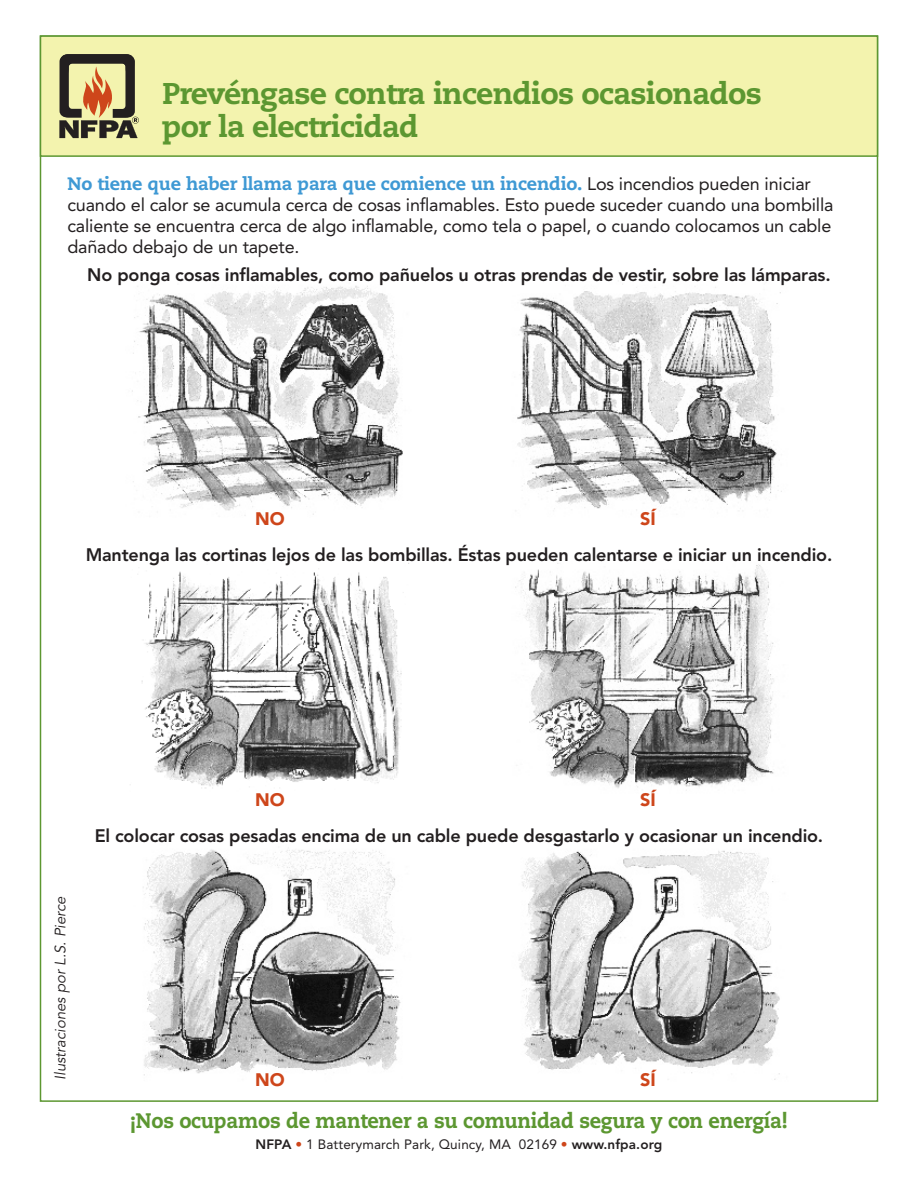
<style>
.page{position:relative;width:918px;height:1188px;background:#fff}
.page>*{position:absolute;margin:0;border:0;box-sizing:border-box;transform-origin:0 0}
.t1{font:800 30px "Caecilia";letter-spacing:-.025em;color:#5c9731}
.t2{font:800 21px "Caecilia";letter-spacing:-.015em;color:#5c9731;scale:.95 1}
.t3{font:18px/21px "Avenir";letter-spacing:-.01em;color:#231f20}
.t4{font:800 18px "Avenir";letter-spacing:-.01em;color:#231f20}
.t5{font:900 18px "Avenir";letter-spacing:-.01em;color:#ce461b}
.t6{font:italic 15px "Avenir";letter-spacing:-.005em;color:#231f20}
.t7{font:13.5px "Avenir";letter-spacing:.01em;color:#231f20}
.s1{font-family:"Caecilia";font-weight:800;color:#3f99d4}
.s2{font-weight:800}
.s3{color:#ce461b}
</style>
<div class="page">
<div style="left:40px;top:36px;width:838px;height:120px;background:#f3f3ae"></div>
<div style="left:40px;top:35px;width:838px;height:122px;border:2px solid #5c9731"></div>
<svg style="left:59px;top:54px;width:80px;height:84px"></svg>
<img style="left:132px;top:286px;width:271px;height:230px">
<img style="left:517px;top:280px;width:265px;height:230px">
<img style="left:130px;top:563px;width:279px;height:226px">
<img style="left:515px;top:563px;width:259px;height:228px">
<img style="left:143px;top:849px;width:258px;height:227px">
<img style="left:518px;top:851px;width:262px;height:229px">
<p class="t1" style="left:162px;top:75px;width:601px">Prevéngase contra incendios ocasionados</p>
<p class="t1" style="left:162px;top:108px;width:258px">por la electricidad</p>
<p class="t3" style="left:68px;top:173px;width:768px"><span class="s1">No tiene que haber llama para que comience un incendio.</span> Los incendios pueden iniciar cuando el calor se acumula cerca de cosas inflamables. Esto puede suceder cuando una bombilla caliente se encuentra cerca de algo inflamable, como tela o papel, o cuando colocamos un cable dañado debajo de un tapete.</p>
<p class="t4" style="left:87px;top:264px;width:745px">No ponga cosas inflamables, como pañuelos u otras prendas de vestir, sobre las lámparas.</p>
<p class="t5" style="left:255px;top:508px;width:31px">NO</p>
<p class="t5" style="left:640px;top:508px;width:17px">SÍ</p>
<p class="t4" style="left:86px;top:544px;width:748px">Mantenga las cortinas lejos de las bombillas. Éstas pueden calentarse e iniciar un incendio.</p>
<p class="t6" style="left:52px;top:1080px;width:185px;rotate:-90deg">Ilustraciones por L.S. Pierce</p>
<p class="t5" style="left:255px;top:789px;width:31px">NO</p>
<p class="t5" style="left:640px;top:789px;width:17px">SÍ</p>
<p class="t4" style="left:95px;top:825px;width:730px">El colocar cosas pesadas encima de un cable puede desgastarlo y ocasionar un incendio.</p>
<p class="t5" style="left:255px;top:1069px;width:31px">NO</p>
<p class="t5" style="left:640px;top:1069px;width:17px">SÍ</p>
<p class="t2" style="left:130px;top:1108px;width:694px">¡Nos ocupamos de mantener a su comunidad segura y con energía!</p>
<p class="t7" style="left:256px;top:1137px;width:408px"><span class="s2">NFPA</span> <span class="s3">•</span> 1 Batterymarch Park, Quincy, MA 02169 <span class="s3">•</span> <span class="s2">www.nfpa.org</span></p>
</div>
